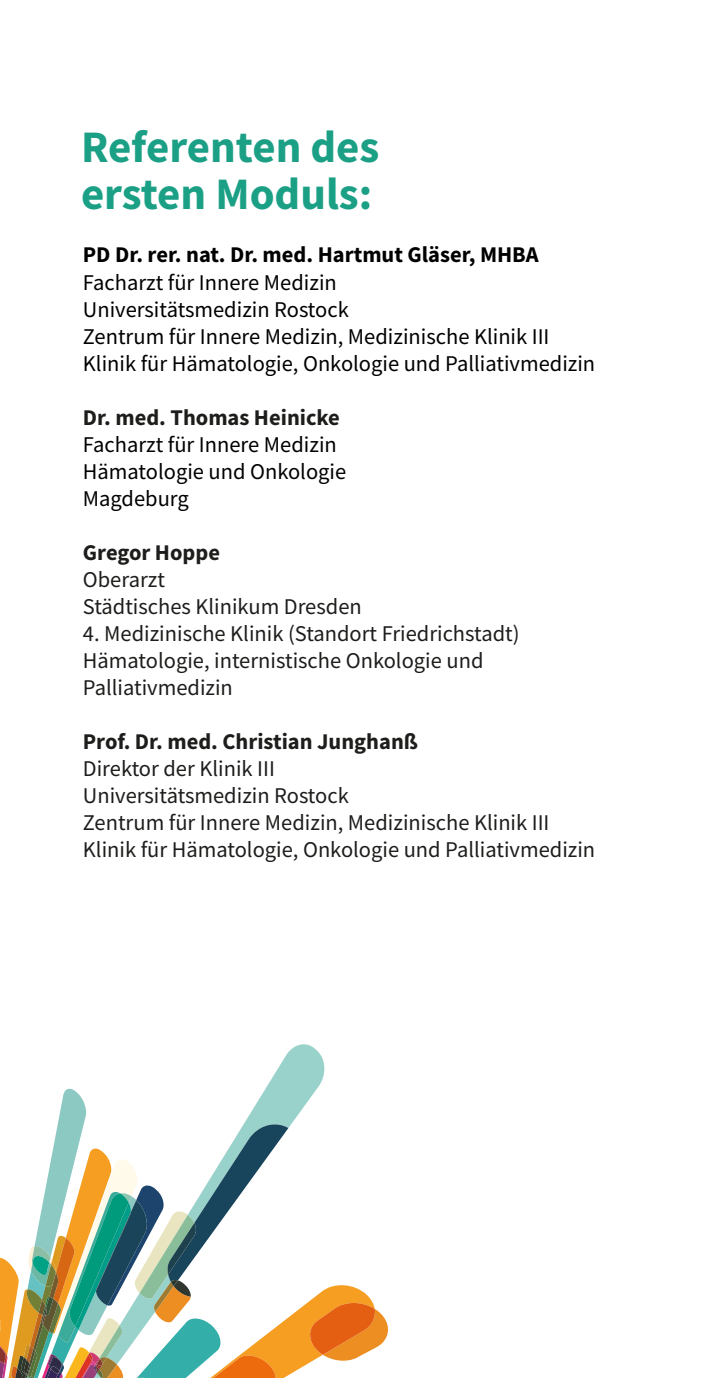
<style>
.page{position:relative;width:708px;height:1378px;background:#fff}
.page>*{position:absolute;margin:0;border:0;box-sizing:border-box;transform-origin:0 0}
.t1{font:700 45px/46.6px "Source Sans Pro";color:#1ba086}
.t2{font:22.5px/27px "Source Sans Pro";color:#1d1d1b}
.t3{font:22.5px/27px "Source Sans Pro";color:#000}
.t4{font:700 22.5px "Source Sans Pro";color:#1d1d1b}
.t5{font:700 22.5px "Source Sans Pro";color:#000}
</style>
<div class="page">
<svg style="left:266px;top:1044px;width:59px;height:44px;fill:#99d1cb"></svg>
<svg style="left:0;top:1088px;width:388px;height:290px"></svg>
<h1 class="t1" style="left:81px;top:123px;width:300px">Referenten des ersten Moduls:</h1>
<p class="t5" style="left:83px;top:240px;width:457px">PD Dr. rer. nat. Dr. med. Hartmut Gläser, MHBA</p>
<p class="t3" style="left:83px;top:268px;width:514px">Facharzt für Innere Medizin<br>Universitätsmedizin Rostock<br>Zentrum für Innere Medizin, Medizinische Klinik III Klinik für Hämatologie, Onkologie und Palliativmedizin</p>
<p class="t4" style="left:83px;top:402px;width:259px">Dr. med. Thomas Heinicke</p>
<p class="t3" style="left:83px;top:430px;width:265px">Facharzt für Innere Medizin<br>Hämatologie und Onkologie<br>Magdeburg</p>
<p class="t4" style="left:83px;top:537px;width:139px">Gregor Hoppe</p>
<p class="t2" style="left:83px;top:565px;width:280px">Oberarzt<br>Städtisches Klinikum Dresden</p>
<p class="t2" style="left:83px;top:619px;width:438px">4. Medizinische Klinik (Standort Friedrichstadt)<br>Hämatologie, internistische Onkologie und<br>Palliativmedizin</p>
<p class="t4" style="left:83px;top:726px;width:337px">Prof. Dr. med. Christian Junghanß</p>
<p class="t2" style="left:83px;top:754px;width:514px">Direktor der Klinik III<br>Universitätsmedizin Rostock<br>Zentrum für Innere Medizin, Medizinische Klinik III Klinik für Hämatologie, Onkologie und Palliativmedizin</p>
</div>
